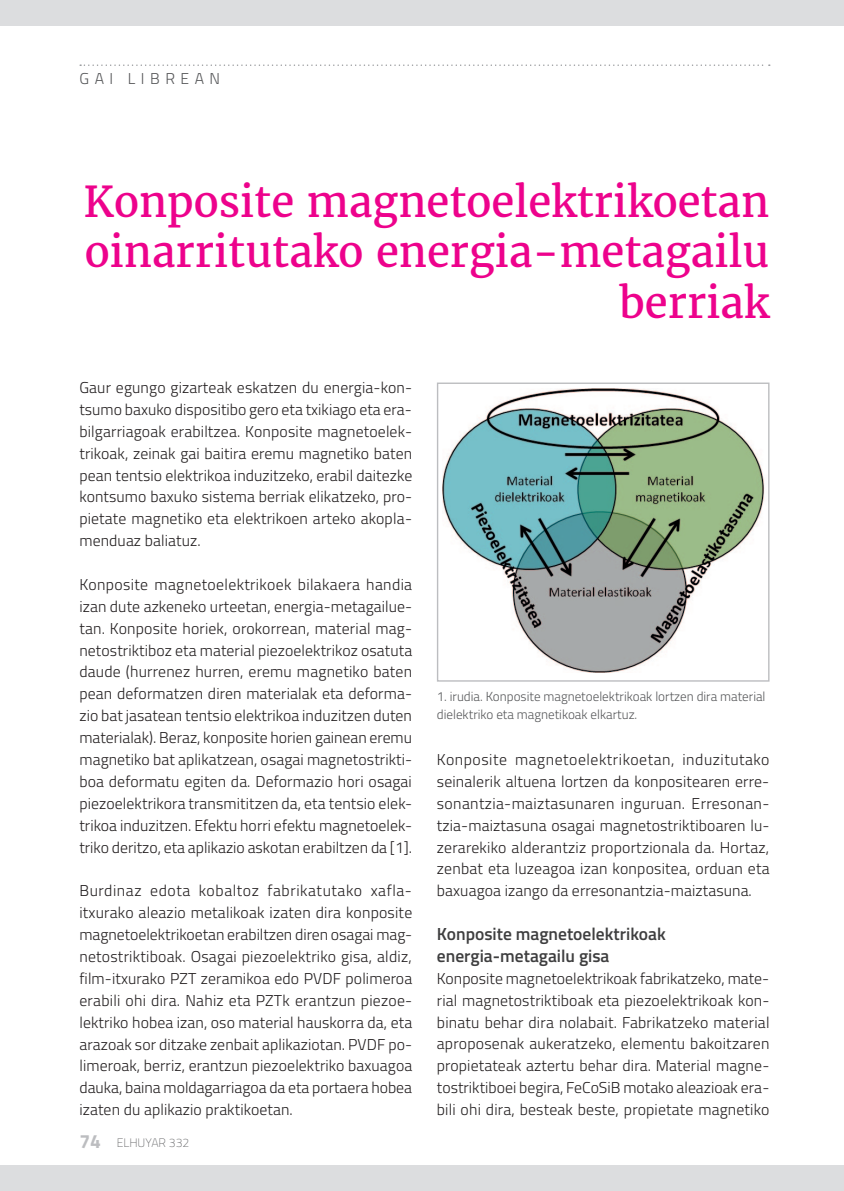
<style>
.page{position:relative;width:844px;height:1191px;background:#fff}
.page>*{position:absolute;margin:0;border:0;box-sizing:border-box;transform-origin:0 0}
.t1{font:42px/50.4px "Merriweather";color:#ed028c;text-align:right}
.t2{font:600 17.5px/21.9px "Titillium";color:#3e3e3f}
.t3{font:300 15.75px/21.9px "Titillium";letter-spacing:.005em;color:#231f20;text-align:justify}
.t4{font:300 15.75px "Titillium";letter-spacing:.35em;color:#57585a}
.t5{font:300 13.12px/17.5px "Titillium";color:#57585a}
.t6{font:100 12.25px "Titillium";color:#57585a}
.s1{font-weight:700;font-size:19.25px;color:#bcbdc0}
</style>
<div class="page">
<div style="left:0;top:0;width:843px;height:26px;background:#dcdddf"></div>
<svg style="left:80px;top:64px;width:689px;height:2px"></svg>
<div style="left:0;top:1165px;width:843px;height:26px;background:#dcdddf"></div>
<img style="left:442px;top:388px;width:323px;height:284px">
<div style="left:437px;top:382px;width:332px;height:299px;border:1px solid #bcbdc0"></div>
<p class="t4" style="left:79px;top:67px;width:142px">GAI LIBREAN</p>
<h1 class="t1" style="left:83px;top:177px;width:687px">Konposite magnetoelektrikoetan oinarritutako energia-metagailu berriak</h1>
<p class="t3" style="left:79px;top:376px;width:334px">Gaur egungo gizarteak eskatzen du energia-kon&shy;tsumo baxuko dispositibo gero eta txikiago eta era&shy;bilgarriagoak erabiltzea. Konposite magnetoelek&shy;trikoak, zeinak gai baitira eremu magnetiko baten pean tentsio elektrikoa induzitzeko, erabil daitezke kontsumo baxuko sistema berriak elikatzeko, pro&shy;pietate magnetiko eta elektrikoen arteko akopla&shy;menduaz baliatuz.</p>
<p class="t3" style="left:79px;top:572px;width:334px">Konposite magnetoelektrikoek bilakaera handia izan dute azkeneko urteetan, energia-metagailue&shy;tan. Konposite horiek, orokorrean, material mag&shy;netostriktiboz eta material piezoelektrikoz osatuta daude (hurrenez hurren, eremu magnetiko baten pean deformatzen diren materialak eta deforma&shy;zio bat jasatean tentsio elektrikoa induzitzen duten materialak). Beraz, konposite horien gainean eremu magnetiko bat aplikatzean, osagai magnetostrikti&shy;boa deformatu egiten da. Deformazio hori osagai piezoelektrikora transmititzen da, eta tentsio elek&shy;trikoa induzitzen. Efektu horri efektu magnetoelek&shy;triko deritzo, eta aplikazio askotan erabiltzen da [1].</p>
<p class="t3" style="left:79px;top:879px;width:334px">Burdinaz edota kobaltoz fabrikatutako xafla&shy;itxurako aleazio metalikoak izaten dira konposite magnetoelektrikoetan erabiltzen diren osagai mag&shy;netostriktiboak. Osagai piezoelektriko gisa, aldiz, film-itxurako PZT zeramikoa edo PVDF polimeroa erabili ohi dira. Nahiz eta PZTk erantzun piezoe&shy;lektriko hobea izan, oso material hauskorra da, eta arazoak sor ditzake zenbait aplikaziotan. PVDF po&shy;limeroak, berriz, erantzun piezoelektriko baxuagoa dauka, baina moldagarriagoa da eta portaera hobea izaten du aplikazio praktikoetan.</p>
<p class="t6" style="left:79px;top:1133px;width:111px"><span class="s1">74</span> ELHUYAR 332</p>
<p class="t5" style="left:437px;top:687px;width:330px">1. irudia. Konposite magnetoelektrikoak lortzen dira material dielektriko eta magnetikoak elkartuz.</p>
<p class="t3" style="left:437px;top:748px;width:334px">Konposite magnetoelektrikoetan, induzitutako seinalerik altuena lortzen da konpositearen erre&shy;sonantzia-maiztasunaren inguruan. Erresonan&shy;tzia-maiztasuna osagai magnetostriktiboaren lu&shy;zerarekiko alderantziz proportzionala da. Hortaz, zenbat eta luzeagoa izan konpositea, orduan eta baxuagoa izango da erresonantzia-maiztasuna.</p>
<p class="t2" style="left:437px;top:922px;width:230px">Konposite magnetoelektrikoak energia-metagailu gisa</p>
<p class="t3" style="left:437px;top:966px;width:334px">Konposite magnetoelektrikoak fabrikatzeko, mate&shy;rial magnetostriktiboak eta piezoelektrikoak kon&shy;binatu behar dira nolabait. Fabrikatzeko material aproposenak aukeratzeko, elementu bakoitzaren propietateak aztertu behar dira. Material magne&shy;tostriktiboei begira, FeCoSiB motako aleazioak era&shy;bili ohi dira, besteak beste, propietate magnetiko</p>
</div>
